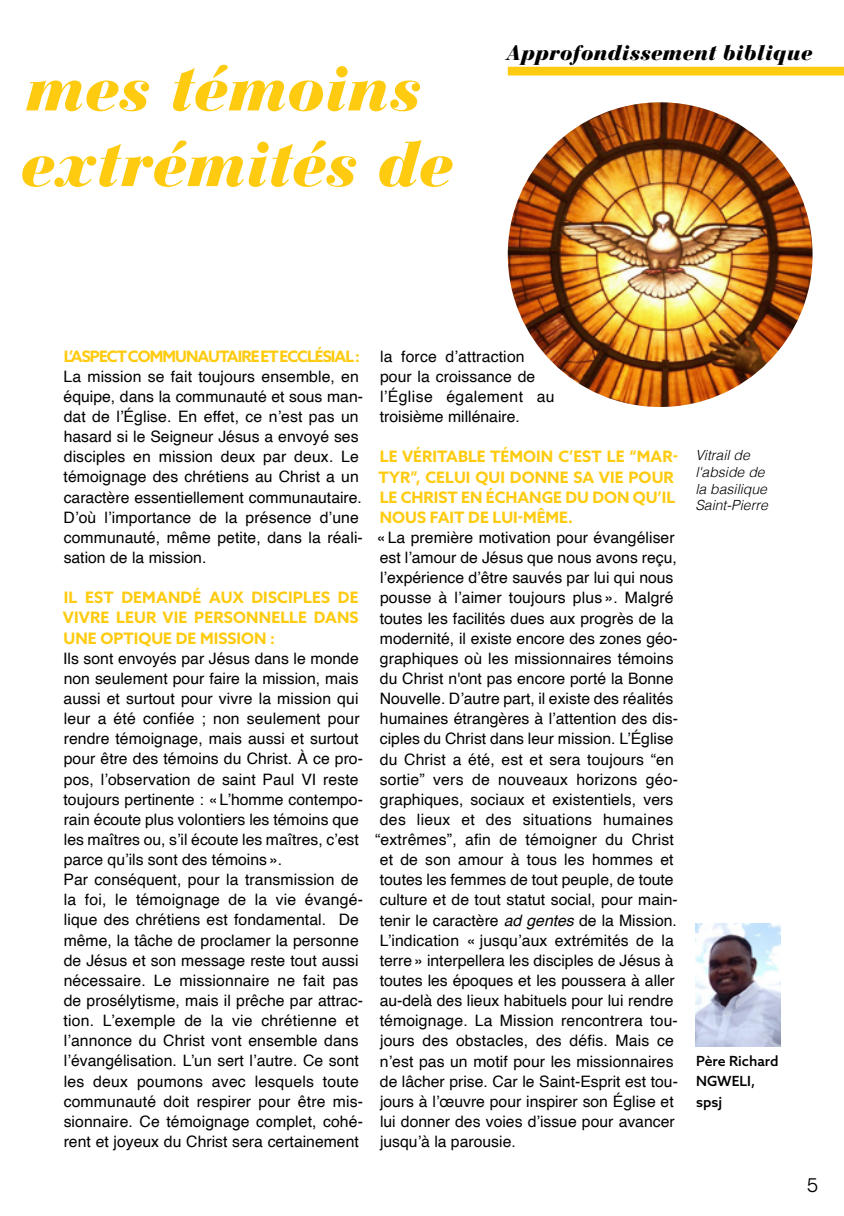
<style>
.page{position:relative;width:844px;height:1216px;background:#fff}
.page>*{position:absolute;margin:0;border:0;box-sizing:border-box;transform-origin:0 0}
.t1{font:italic 900 63px/75.6px "Bauer Bodoni Std";letter-spacing:-.01em;color:#fecb10}
.t2{font:italic 900 21px "Bauer Bodoni Std";color:#000}
.t3{font:21px "All Round Gothic";color:#000}
.t4{font:15.75px/20.1px "Helvetica";letter-spacing:.005em;color:#000}
.t5{font:700 15.75px/20.1px "Azo Sans";color:#fecb10;text-align:justify}
.t6{font:700 15.75px "Azo Sans";letter-spacing:-.06em;color:#fecb10}
.t7{font:italic 300 14px/16.8px "Helvetica";color:#000}
.t8{font:500 14px/20.1px "Azo Sans";color:#000}
.s1{font-style:italic}
</style>
<div class="page">
<img style="left:695px;top:923px;width:85px;height:123px">
<img style="left:507px;top:102px;width:305px;height:305px;border-radius:152px">
<div style="left:507px;top:67px;width:336px;height:8px;background:#fecb10"></div>
<h1 class="t1" style="left:20px;top:51px;width:434px">mes témoins extrémités de</h1>
<h2 class="t2" style="left:506px;top:40px;width:308px">Approfondissement biblique</h2>
<p class="t6" style="left:64px;top:345px;width:297px">L’ASPECT COMMUNAUTAIRE ET ECCLÉSIAL :</p>
<p class="t4" style="left:63px;top:366px;width:301px">La mission se fait toujours ensemble, en équipe, dans la communauté et sous man&shy;dat de l’Église. En effet, ce n’est pas un hasard si le Seigneur Jésus a envoyé ses disciples en mission deux par deux. Le témoignage des chrétiens au Christ a un caractère essentiellement communautaire.<br>D’où l’importance de la présence d’une communauté, même petite, dans la réali&shy;sation de la mission.</p>
<p class="t5" style="left:63px;top:587px;width:297px">IL EST DEMANDÉ AUX DISCIPLES DE VIVRE LEUR VIE PERSONNELLE DANS UNE OPTIQUE DE MISSION :</p>
<p class="t4" style="left:63px;top:648px;width:301px">Ils sont envoyés par Jésus dans le monde non seulement pour faire la mission, mais aussi et surtout pour vivre la mission qui leur a été confiée ; non seulement pour rendre témoignage, mais aussi et surtout pour être des témoins du Christ. À ce pro&shy;pos, l’observation de saint Paul VI reste toujours pertinente : «L’homme contempo&shy;rain écoute plus volontiers les témoins que les maîtres ou, s’il écoute les maîtres, c’est parce qu’ils sont des témoins».<br>Par conséquent, pour la transmission de la foi, le témoignage de la vie évangé&shy;lique des chrétiens est fondamental. De même, la tâche de proclamer la personne de Jésus et son message reste tout aussi nécessaire. Le missionnaire ne fait pas de prosélytisme, mais il prêche par attrac&shy;tion. L’exemple de la vie chrétienne et l’annonce du Christ vont ensemble dans l’évangélisation. L’un sert l’autre. Ce sont les deux poumons avec lesquels toute communauté doit respirer pour être mis&shy;sionnaire. Ce témoignage complet, cohé&shy;rent et joyeux du Christ sera certainement</p>
<p class="t4" style="left:379px;top:346px;width:176px">la force d’attraction pour la croissance de l’Église également au troisième millénaire.</p>
<p class="t5" style="left:378px;top:446px;width:301px;text-align:left">LE VÉRITABLE TÉMOIN C’EST LE “MAR-<br>TYR”, CELUI QUI DONNE SA VIE POUR<br>LE CHRIST EN ÉCHANGE DU DON QU’IL<br>NOUS FAIT DE LUI-MÊME.</p>
<p class="t4" style="left:377px;top:528px;width:299px">«La première motivation pour évangéliser</p>
<p class="t4" style="left:380px;top:548px;width:298px">est l’amour de Jésus que nous avons reçu,</p>
<p class="t4" style="left:380px;top:568px;width:295px">l’expérience d’être sauvés par lui qui nous</p>
<p class="t4" style="left:380px;top:588px;width:295px">pousse à l’aimer toujours plus ». Malgré</p>
<p class="t4" style="left:379px;top:608px;width:295px">toutes les facilités dues aux progrès de la</p>
<p class="t4" style="left:380px;top:628px;width:299px">modernité, il existe encore des zones géo-</p>
<p class="t4" style="left:380px;top:648px;width:295px">graphiques où les missionnaires témoins</p>
<p class="t4" style="left:380px;top:668px;width:295px">du Christ n'ont pas encore porté la Bonne</p>
<p class="t4" style="left:379px;top:689px;width:295px">Nouvelle. D’autre part, il existe des réalités</p>
<p class="t4" style="left:380px;top:709px;width:299px">humaines étrangères à l’attention des dis-</p>
<p class="t4" style="left:380px;top:729px;width:295px">ciples du Christ dans leur mission. L’Église</p>
<p class="t4" style="left:380px;top:749px;width:295px">du Christ a été, est et sera toujours “en</p>
<p class="t4" style="left:380px;top:769px;width:299px">sortie” vers de nouveaux horizons géo-</p>
<p class="t4" style="left:380px;top:789px;width:295px">graphiques, sociaux et existentiels, vers</p>
<p class="t4" style="left:380px;top:809px;width:295px">des lieux et des situations humaines</p>
<p class="t4" style="left:375px;top:830px;width:300px">“extrêmes”, afin de témoigner du Christ</p>
<p class="t4" style="left:379px;top:850px;width:295px">et de son amour à tous les hommes et</p>
<p class="t4" style="left:379px;top:870px;width:295px">toutes les femmes de tout peuple, de toute</p>
<p class="t4" style="left:380px;top:890px;width:299px">culture et de tout statut social, pour main-</p>
<p class="t4" style="left:379px;top:910px;width:298px">tenir le caractère <span class="s1">ad gentes</span> de la Mission.</p>
<p class="t4" style="left:379px;top:930px;width:295px">L’indication « jusqu’aux extrémités de la</p>
<p class="t4" style="left:379px;top:950px;width:295px">terre» interpellera les disciples de Jésus à</p>
<p class="t4" style="left:379px;top:970px;width:296px">toutes les époques et les poussera à aller</p>
<p class="t4" style="left:379px;top:991px;width:295px">au-delà des lieux habituels pour lui rendre</p>
<p class="t4" style="left:379px;top:1011px;width:299px">témoignage. La Mission rencontrera tou-</p>
<p class="t4" style="left:380px;top:1031px;width:295px">jours des obstacles, des défis. Mais ce</p>
<p class="t4" style="left:380px;top:1051px;width:295px">n’est pas un motif pour les missionnaires</p>
<p class="t4" style="left:380px;top:1071px;width:299px">de lâcher prise. Car le Saint-Esprit est tou-</p>
<p class="t4" style="left:380px;top:1091px;width:295px">jours à l’œuvre pour inspirer son Église et</p>
<p class="t4" style="left:380px;top:1111px;width:296px">lui donner des voies d’issue pour avancer</p>
<p class="t4" style="left:380px;top:1131px;width:137px">jusqu’à la parousie.</p>
<p class="t7" style="left:695px;top:446px;width:74px">Vitrail de l'abside de la basilique<br>Saint-Pierre</p>
<p class="t8" style="left:695px;top:1051px;width:84px">Père Richard<br>NGWELI, spsj</p>
<h2 class="t3" style="left:806px;top:1172px;width:12px">5</h2>
</div>
